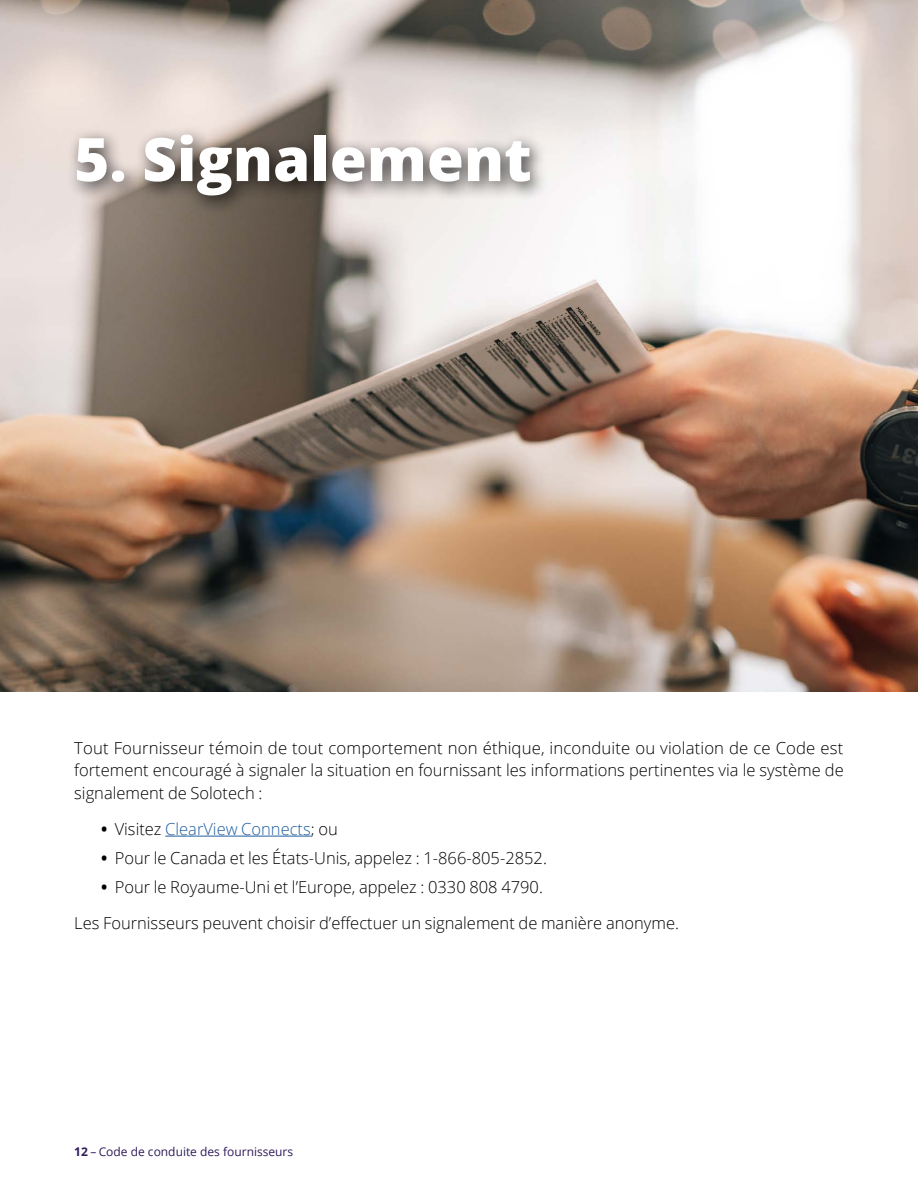
<style>
.page{position:relative;width:918px;height:1188px;background:#fff}
.page>*{position:absolute;margin:0;border:0;box-sizing:border-box;transform-origin:0 0}
.t1{font:800 60px "Open Sans";color:#fff}
.t2{font:300 16.5px/22.5px "Open Sans";color:#000;text-align:justify}
.t3{font:300 16.5px "Open Sans";color:#215e9e}
.t4{font:12px "Open Sans";color:#2f1c5a}
.s1{font-weight:700;color:#000}
.s2{color:#000}
.s3{font-weight:700}
</style>
<div class="page">
<hr style="left:165px;top:836px;width:146px;height:1px;background:#215e9e">
<img style="left:0;top:0;width:918px;height:691px">
<div style="left:67px;top:125px;width:482px;height:90px;background:#000;opacity:.75"></div>
<h1 class="t1" style="left:74px;top:114px;width:459px">5. Signalement</h1>
<p class="t2" style="left:74px;top:736px;width:771px">Tout Fournisseur témoin de tout comportement non éthique, inconduite ou violation de ce Code est fortement encouragé à signaler la situation en fournissant les informations pertinentes via le système de signalement de Solotech :</p>
<p class="t3" style="left:101px;top:818px;width:238px"><span class="s1">•</span> <span class="s2">Visitez</span> ClearView Connects<span class="s2">; ou</span></p>
<p class="t2" style="left:101px;top:846px;width:447px"><span class="s3">•</span> Pour le Canada et les États-Unis, appelez : 1-866-805-2852.</p>
<p class="t2" style="left:74px;top:869px;width:606px;line-height:36px;text-indent:27px"><span class="s3">•</span> Pour le Royaume-Uni et l’Europe, appelez : 0330 808 4790.<br>Les Fournisseurs peuvent choisir d’effectuer un signalement de manière anonyme.</p>
<p class="t4" style="left:74px;top:1143px;width:220px"><span class="s3">12</span> – Code de conduite des fournisseurs</p>
</div>
